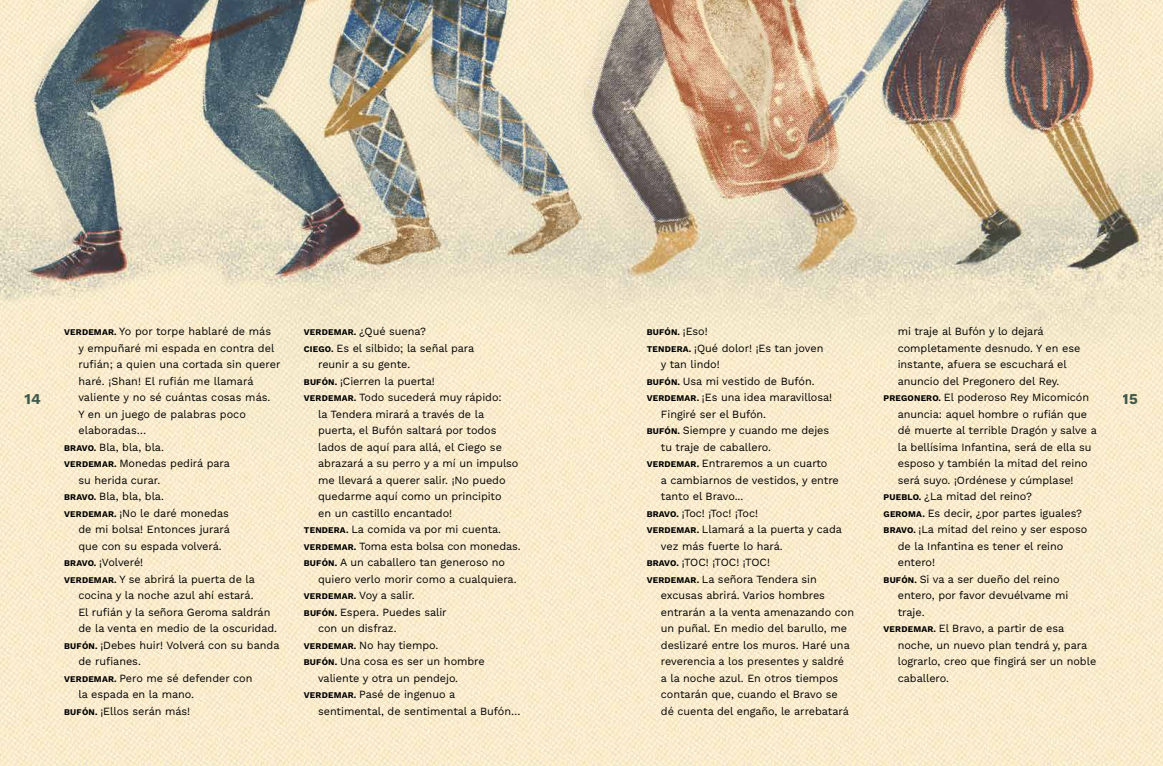
<style>
.page{position:relative;width:1163px;height:766px;background:#fff}
.page>*{position:absolute;margin:0;border:0;box-sizing:border-box;transform-origin:0 0}
.t1{font:700 15px "Work Sans";color:#3f605e}
.t2{font:11px "Work Sans";letter-spacing:-.005em;color:#000}
.t3{font:11px "Work Sans";letter-spacing:-.06em;color:#000}
.t4{font:700 8.7px "Work Sans";letter-spacing:.02em;color:#000}
.s1{font-weight:700;font-size:8.7px}
.s2{font-weight:400;font-size:11px}
</style>
<div class="page">
<img style="left:0;top:0;width:1162px;height:765px">
<p class="t2" style="left:64px;top:323px;width:208px"><span class="s1">VERDEMAR.</span> Yo por torpe hablaré de más</p>
<p class="t2" style="left:78px;top:339px;width:197px">y empuñaré mi espada en contra del</p>
<p class="t2" style="left:78px;top:356px;width:203px">rufián; a quien una cortada sin querer</p>
<p class="t2" style="left:78px;top:372px;width:177px">haré. ¡Shan! El rufián me llamará</p>
<p class="t2" style="left:78px;top:389px;width:193px">valiente y no sé cuántas cosas más.</p>
<p class="t2" style="left:78px;top:405px;width:169px">Y en un juego de palabras poco</p>
<p class="t2" style="left:78px;top:422px;width:69px">elaboradas…</p>
<p class="t2" style="left:64px;top:438px;width:101px"><span class="s1">BRAVO.</span> Bla, bla, bla.</p>
<p class="t2" style="left:64px;top:455px;width:167px"><span class="s1">VERDEMAR.</span> Monedas pedirá para</p>
<p class="t2" style="left:78px;top:471px;width:83px">su herida curar.</p>
<p class="t2" style="left:64px;top:488px;width:101px"><span class="s1">BRAVO.</span> Bla, bla, bla.</p>
<p class="t2" style="left:64px;top:504px;width:166px"><span class="s1">VERDEMAR.</span> ¡No le daré monedas</p>
<p class="t2" style="left:78px;top:521px;width:153px">de mi bolsa! Entonces jurará</p>
<p class="t2" style="left:78px;top:537px;width:145px">que con su espada volverá.</p>
<p class="t2" style="left:64px;top:554px;width:80px"><span class="s1">BRAVO.</span> ¡Volveré!</p>
<p class="t2" style="left:64px;top:570px;width:192px"><span class="s1">VERDEMAR.</span> Y se abrirá la puerta de la</p>
<p class="t2" style="left:78px;top:587px;width:177px">cocina y la noche azul ahí estará.</p>
<p class="t2" style="left:78px;top:603px;width:193px">El rufián y la señora Geroma saldrán</p>
<p class="t2" style="left:78px;top:620px;width:200px">de la venta en medio de la oscuridad.</p>
<p class="t2" style="left:64px;top:636px;width:217px"><span class="s1">BUFÓN.</span> ¡Debes huir! Volverá con su banda</p>
<p class="t2" style="left:78px;top:653px;width:64px">de rufianes.</p>
<p class="t2" style="left:64px;top:669px;width:190px"><span class="s1">VERDEMAR.</span> Pero me sé defender con</p>
<p class="t2" style="left:78px;top:686px;width:117px">la espada en la mano.</p>
<p class="t2" style="left:64px;top:702px;width:127px"><span class="s1">BUFÓN.</span> ¡Ellos serán más!</p>
<p class="t2" style="left:304px;top:323px;width:124px"><span class="s1">VERDEMAR.</span> ¿Qué suena?</p>
<p class="t2" style="left:304px;top:339px;width:172px"><span class="s1">CIEGO.</span> Es el silbido; la señal para</p>
<p class="t2" style="left:318px;top:356px;width:94px">reunir a su gente.</p>
<p class="t2" style="left:304px;top:372px;width:132px"><span class="s1">BUFÓN.</span> ¡Cierren la puerta!</p>
<p class="t2" style="left:304px;top:389px;width:199px"><span class="s1">VERDEMAR.</span> Todo sucederá muy rápido:</p>
<p class="t2" style="left:318px;top:405px;width:168px">la Tendera mirará a través de la</p>
<p class="t2" style="left:318px;top:422px;width:180px">puerta, el Bufón saltará por todos</p>
<p class="t2" style="left:318px;top:438px;width:185px">lados de aquí para allá, el Ciego se</p>
<p class="t2" style="left:318px;top:455px;width:202px">abrazará a su perro y a mí un impulso</p>
<p class="t2" style="left:318px;top:471px;width:189px">me llevará a querer salir. ¡No puedo</p>
<p class="t2" style="left:318px;top:488px;width:185px">quedarme aquí como un principito</p>
<p class="t2" style="left:318px;top:504px;width:135px">en un castillo encantado!</p>
<p class="t2" style="left:304px;top:521px;width:199px"><span class="s1">TENDERA.</span> La comida va por mi cuenta.</p>
<p class="t2" style="left:304px;top:537px;width:218px"><span class="s1">VERDEMAR.</span> Toma esta bolsa con monedas.</p>
<p class="t2" style="left:304px;top:554px;width:203px"><span class="s1">BUFÓN.</span> A un caballero tan generoso no</p>
<p class="t2" style="left:318px;top:570px;width:200px">quiero verlo morir como a cualquiera.</p>
<p class="t2" style="left:304px;top:587px;width:112px"><span class="s1">VERDEMAR.</span> Voy a salir.</p>
<p class="t2" style="left:304px;top:603px;width:144px"><span class="s1">BUFÓN.</span> Espera. Puedes salir</p>
<p class="t2" style="left:318px;top:620px;width:80px">con un disfraz.</p>
<p class="t2" style="left:304px;top:636px;width:136px"><span class="s1">VERDEMAR.</span> No hay tiempo.</p>
<p class="t2" style="left:304px;top:653px;width:182px"><span class="s1">BUFÓN.</span> Una cosa es ser un hombre</p>
<p class="t2" style="left:318px;top:669px;width:141px">valiente y otra un pendejo.</p>
<p class="t2" style="left:304px;top:686px;width:153px"><span class="s1">VERDEMAR.</span> Pasé de ingenuo a</p>
<p class="t2" style="left:318px;top:702px;width:204px">sentimental, de sentimental a Bufón…</p>
<p class="t2" style="left:897px;top:323px;width:147px">mi traje al Bufón y lo dejará</p>
<p class="t2" style="left:897px;top:339px;width:184px">completamente desnudo. Y en ese</p>
<p class="t2" style="left:897px;top:356px;width:170px">instante, afuera se escuchará el</p>
<p class="t2" style="left:897px;top:372px;width:163px">anuncio del Pregonero del Rey.</p>
<p class="t2" style="left:883px;top:389px;width:207px"><span class="s1">PREGONERO.</span> El poderoso Rey Micomicón</p>
<p class="t2" style="left:897px;top:405px;width:191px">anuncia: aquel hombre o rufián que</p>
<p class="t2" style="left:897px;top:422px;width:200px">dé muerte al terrible Dragón y salve a</p>
<p class="t2" style="left:897px;top:438px;width:195px">la bellísima Infantina, será de ella su</p>
<p class="t2" style="left:897px;top:455px;width:191px">esposo y también la mitad del reino</p>
<p class="t2" style="left:897px;top:471px;width:177px">será suyo. ¡Ordénese y cúmplase!</p>
<p class="t2" style="left:883px;top:488px;width:150px"><span class="s1">PUEBLO.</span> ¿La mitad del reino?</p>
<p class="t2" style="left:883px;top:504px;width:200px"><span class="s1">GEROMA.</span> Es decir, ¿por partes iguales?</p>
<p class="t2" style="left:883px;top:521px;width:205px"><span class="s1">BRAVO.</span> ¡La mitad del reino y ser esposo</p>
<p class="t2" style="left:897px;top:537px;width:167px">de la Infantina es tener el reino</p>
<p class="t2" style="left:897px;top:554px;width:39px">entero!</p>
<p class="t2" style="left:883px;top:570px;width:177px"><span class="s1">BUFÓN.</span> Si va a ser dueño del reino</p>
<p class="t2" style="left:897px;top:587px;width:172px">entero, por favor devuélvame mi</p>
<p class="t2" style="left:897px;top:603px;width:28px">traje.</p>
<p class="t2" style="left:883px;top:620px;width:182px"><span class="s1">VERDEMAR.</span> El Bravo, a partir de esa</p>
<p class="t2" style="left:897px;top:636px;width:191px">noche, un nuevo plan tendrá y, para</p>
<p class="t2" style="left:897px;top:653px;width:200px">lograrlo, creo que fingirá ser un noble</p>
<p class="t2" style="left:897px;top:669px;width:53px">caballero.</p>
<p class="t4" style="left:646px;top:325px;width:62px">BUFÓN. <span class="s2">¡Eso!</span></p>
<p class="t2" style="left:646px;top:339px;width:178px"><span class="s1">TENDERA.</span> ¡Qué dolor! ¡Es tan joven</p>
<p class="t2" style="left:660px;top:356px;width:60px">y tan lindo!</p>
<p class="t2" style="left:646px;top:372px;width:169px"><span class="s1">BUFÓN.</span> Usa mi vestido de Bufón.</p>
<p class="t2" style="left:646px;top:389px;width:187px"><span class="s1">VERDEMAR.</span> ¡Es una idea maravillosa!</p>
<p class="t2" style="left:660px;top:405px;width:107px">Fingiré ser el Bufón.</p>
<p class="t2" style="left:646px;top:422px;width:184px"><span class="s1">BUFÓN.</span> Siempre y cuando me dejes</p>
<p class="t2" style="left:660px;top:438px;width:112px">tu traje de caballero.</p>
<p class="t2" style="left:646px;top:455px;width:182px"><span class="s1">VERDEMAR.</span> Entraremos a un cuarto</p>
<p class="t2" style="left:660px;top:471px;width:179px">a cambiarnos de vestidos, y entre</p>
<p class="t2" style="left:660px;top:488px;width:84px">tanto el Bravo...</p>
<p class="t3" style="left:646px;top:504px;width:113px"><span class="s1">BRAVO.</span> ¡Toc! ¡Toc! ¡Toc!</p>
<p class="t2" style="left:646px;top:521px;width:197px"><span class="s1">VERDEMAR.</span> Llamará a la puerta y cada</p>
<p class="t2" style="left:660px;top:537px;width:123px">vez más fuerte lo hará.</p>
<p class="t2" style="left:646px;top:554px;width:125px"><span class="s1">BRAVO.</span> ¡TOC! ¡TOC! ¡TOC!</p>
<p class="t2" style="left:646px;top:570px;width:171px"><span class="s1">VERDEMAR.</span> La señora Tendera sin</p>
<p class="t2" style="left:660px;top:587px;width:165px">excusas abrirá. Varios hombres</p>
<p class="t2" style="left:660px;top:603px;width:195px">entrarán a la venta amenazando con</p>
<p class="t2" style="left:660px;top:620px;width:187px">un puñal. En medio del barullo, me</p>
<p class="t2" style="left:660px;top:636px;width:190px">deslizaré entre los muros. Haré una</p>
<p class="t2" style="left:660px;top:653px;width:185px">reverencia a los presentes y saldré</p>
<p class="t2" style="left:660px;top:669px;width:179px">a la noche azul. En otros tiempos</p>
<p class="t2" style="left:660px;top:686px;width:178px">contarán que, cuando el Bravo se</p>
<p class="t2" style="left:660px;top:702px;width:189px">dé cuenta del engaño, le arrebatará</p>
<h1 class="t1" style="left:25px;top:387px;width:18px">14</h1>
<h1 class="t1" style="left:1122px;top:387px;width:17px">15</h1>
</div>
